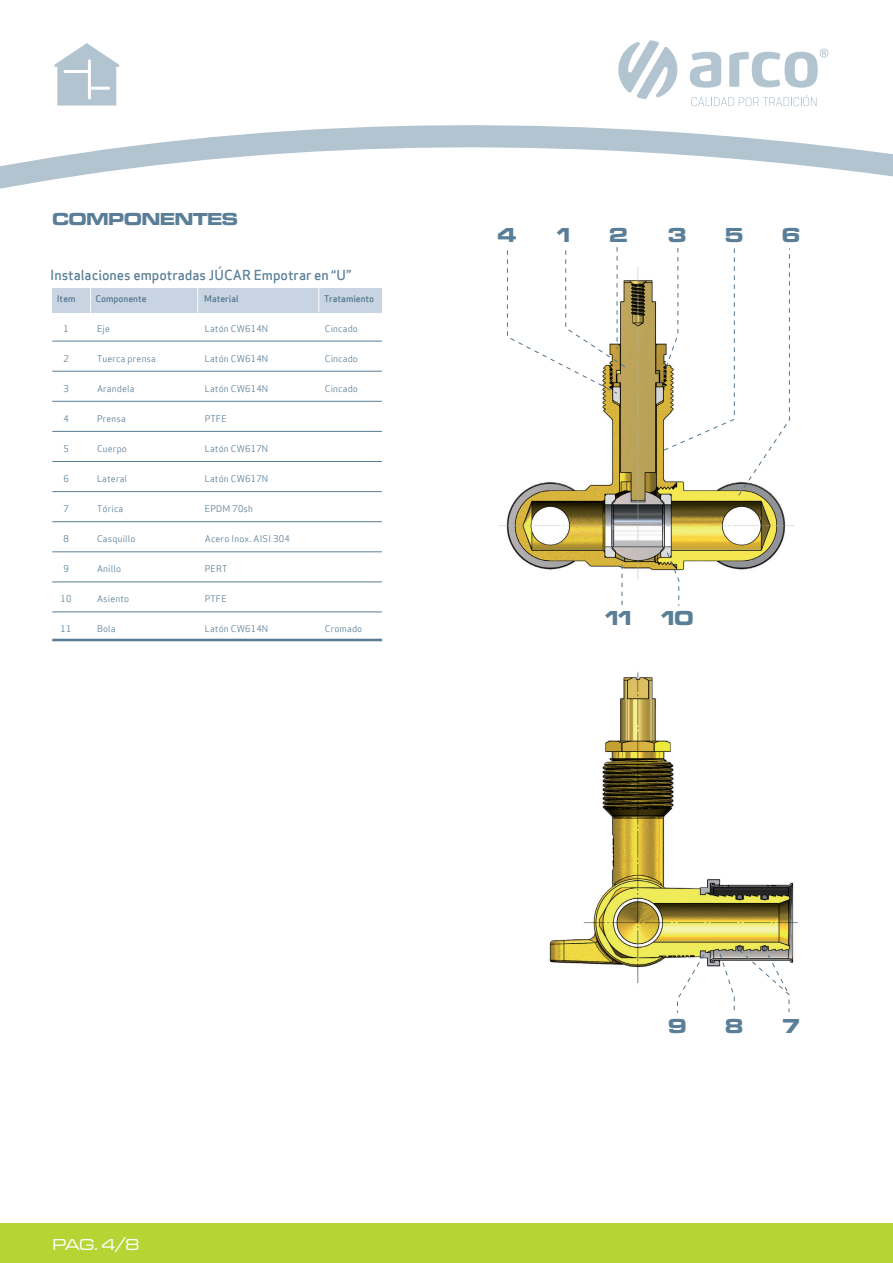
<style>
.page{position:relative;width:893px;height:1263px;background:#fff}
.page>*{position:absolute;margin:0;border:0;box-sizing:border-box;transform-origin:0 0}
.t1{font:21px "Microgramma D Bold Exte";color:#5a7e97}
.t2{font:18px "Microgramma D Bold Exte";color:#5a7e97}
.t3{font:16.5px "Microgramma D Medi Exte";color:#fff}
.t4{font:13.5px "Apex Sans Medium T";color:#5a7e97}
.t5{font:9px "Apex Sans Book T";letter-spacing:.02em;color:#5a7e97}
.t6{font:9px "Apex Sans Medium T";color:#52748c}
</style>
<div class="page">
<svg style="left:618px;top:40px;width:60px;height:59px"></svg>
<svg style="left:690px;top:52px;width:31px;height:36px"></svg>
<svg style="left:729px;top:49px;width:99px;height:39px"></svg>
<svg style="left:691px;top:95px;width:126px;height:11px"></svg>
<svg style="left:0;top:125px;width:893px;height:64px"></svg>
<div style="left:0;top:1223px;width:893px;height:39px;background:#b7d434"></div>
<svg style="left:54px;top:43px;width:65px;height:63px"></svg>
<div style="left:52px;top:288px;width:330px;height:24px;background:#c8d4e2"></div>
<hr style="left:52px;top:341px;width:330px;height:1px;background:#5a7e97">
<hr style="left:52px;top:371px;width:330px;height:1px;background:#5a7e97">
<hr style="left:52px;top:401px;width:330px;height:1px;background:#5a7e97">
<hr style="left:52px;top:431px;width:330px;height:1px;background:#5a7e97">
<hr style="left:52px;top:461px;width:330px;height:1px;background:#5a7e97">
<hr style="left:52px;top:491px;width:330px;height:1px;background:#5a7e97">
<hr style="left:52px;top:521px;width:330px;height:1px;background:#5a7e97">
<hr style="left:52px;top:551px;width:330px;height:1px;background:#5a7e97">
<hr style="left:52px;top:581px;width:330px;height:1px;background:#5a7e97">
<svg style="left:90px;top:288px;width:1px;height:25px"></svg>
<svg style="left:197px;top:288px;width:1px;height:25px"></svg>
<svg style="left:318px;top:288px;width:1px;height:24px"></svg>
<hr style="left:52px;top:611px;width:330px;height:1px;background:#5a7e97">
<hr style="left:52px;top:639px;width:330px;height:2px;background:#5a7e97">
<img style="left:499px;top:267px;width:295px;height:320px">
<img style="left:549px;top:672px;width:250px;height:312px">
<svg style="left:507px;top:247px;width:122px;height:147px"></svg>
<svg style="left:659px;top:248px;width:131px;height:248px"></svg>
<svg style="left:666px;top:552px;width:14px;height:54px"></svg>
<svg style="left:622px;top:551px;width:1px;height:54px"></svg>
<svg style="left:719px;top:946px;width:71px;height:67px"></svg>
<svg style="left:677px;top:954px;width:28px;height:59px"></svg>
<h2 class="t2" style="left:52px;top:206px;width:187px">COMPONENTES</h2>
<h3 class="t4" style="left:50px;top:266px;width:302px">Instalaciones empotradas JÚCAR Empotrar en “U”</h3>
<p class="t6" style="left:57px;top:293px;width:20px">Item</p>
<p class="t6" style="left:95px;top:293px;width:53px">Componente</p>
<p class="t6" style="left:204px;top:293px;width:36px">Material</p>
<p class="t6" style="left:324px;top:293px;width:52px">Tratamiento</p>
<p class="t5" style="left:63px;top:323px;width:7px">1</p>
<p class="t5" style="left:97px;top:323px;width:14px">Eje</p>
<p class="t5" style="left:205px;top:323px;width:65px">Latón CW614N</p>
<p class="t5" style="left:325px;top:323px;width:35px">Cincado</p>
<p class="t5" style="left:63px;top:353px;width:7px">2</p>
<p class="t5" style="left:97px;top:353px;width:60px">Tuerca prensa</p>
<p class="t5" style="left:205px;top:353px;width:65px">Latón CW614N</p>
<p class="t5" style="left:325px;top:353px;width:35px">Cincado</p>
<p class="t5" style="left:63px;top:383px;width:7px">3</p>
<p class="t5" style="left:97px;top:383px;width:39px">Arandela</p>
<p class="t5" style="left:205px;top:383px;width:65px">Latón CW614N</p>
<p class="t5" style="left:325px;top:383px;width:35px">Cincado</p>
<p class="t5" style="left:63px;top:413px;width:7px">4</p>
<p class="t5" style="left:97px;top:413px;width:30px">Prensa</p>
<p class="t5" style="left:205px;top:413px;width:24px">PTFE</p>
<p class="t5" style="left:63px;top:443px;width:7px">5</p>
<p class="t5" style="left:97px;top:443px;width:31px">Cuerpo</p>
<p class="t5" style="left:205px;top:443px;width:65px">Latón CW617N</p>
<p class="t5" style="left:63px;top:473px;width:7px">6</p>
<p class="t5" style="left:97px;top:473px;width:32px">Lateral</p>
<p class="t5" style="left:205px;top:473px;width:65px">Latón CW617N</p>
<p class="t5" style="left:63px;top:503px;width:7px">7</p>
<p class="t5" style="left:97px;top:503px;width:28px">Tórica</p>
<p class="t5" style="left:205px;top:503px;width:50px">EPDM 70sh</p>
<p class="t5" style="left:63px;top:533px;width:7px">8</p>
<p class="t5" style="left:97px;top:533px;width:40px">Casquillo</p>
<p class="t5" style="left:205px;top:533px;width:86px">Acero Inox. AISI 304</p>
<p class="t5" style="left:63px;top:563px;width:7px">9</p>
<p class="t5" style="left:97px;top:563px;width:26px">Anillo</p>
<p class="t5" style="left:205px;top:563px;width:24px">PERT</p>
<p class="t5" style="left:61px;top:593px;width:12px">10</p>
<p class="t5" style="left:97px;top:593px;width:34px">Asiento</p>
<p class="t5" style="left:205px;top:593px;width:24px">PTFE</p>
<p class="t5" style="left:61px;top:623px;width:12px">11</p>
<p class="t5" style="left:97px;top:623px;width:20px">Bola</p>
<p class="t5" style="left:205px;top:623px;width:65px">Latón CW614N</p>
<p class="t5" style="left:325px;top:623px;width:39px">Cromado</p>
<h1 class="t1" style="left:498px;top:221px;width:20px">4</h1>
<h1 class="t1" style="left:557px;top:221px;width:15px">1</h1>
<h1 class="t1" style="left:609px;top:221px;width:19px">2</h1>
<h1 class="t1" style="left:669px;top:221px;width:19px">3</h1>
<h1 class="t1" style="left:726px;top:221px;width:19px">5</h1>
<h1 class="t1" style="left:782px;top:221px;width:19px">6</h1>
<h1 class="t1" style="left:605px;top:603px;width:28px">11</h1>
<h1 class="t1" style="left:661px;top:603px;width:33px">10</h1>
<h3 class="t3" style="left:53px;top:1234px;width:88px">PAG. 4/8</h3>
<h1 class="t1" style="left:669px;top:1011px;width:19px">9</h1>
<h1 class="t1" style="left:726px;top:1011px;width:19px">8</h1>
<h1 class="t1" style="left:783px;top:1011px;width:18px">7</h1>
</div>
